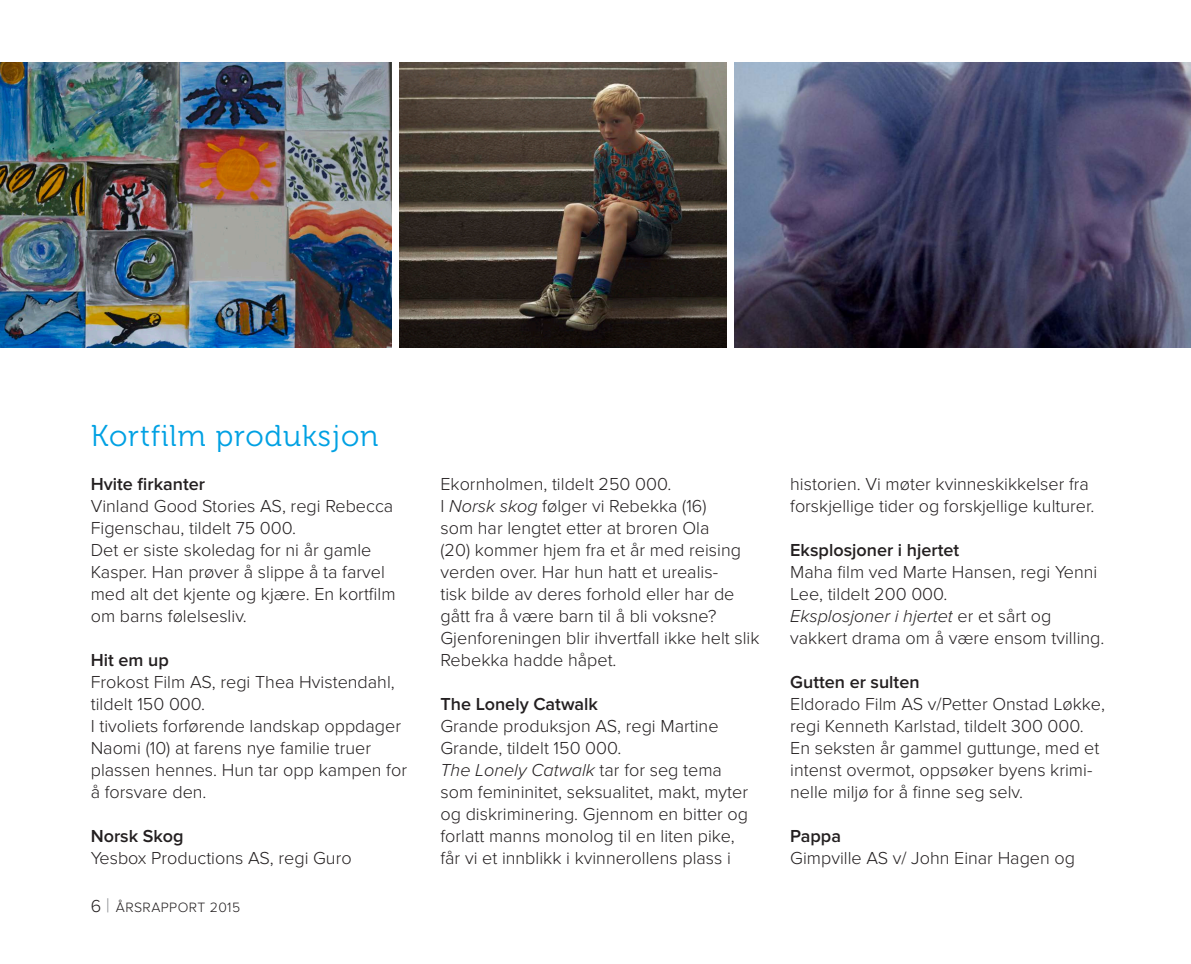
<style>
.page{position:relative;width:1191px;height:964px;background:#fff}
.page>*{position:absolute;margin:0;border:0;box-sizing:border-box;transform-origin:0 0}
.t1{font:30px "Museo 300";letter-spacing:.03em;color:#00a1e3}
.t2{font:300 18px/22px "Proxima Nova";color:#231f20}
.t3{font:600 18px "Proxima Nova";color:#231f20}
.t4{font:300 14px "Proxima Nova";letter-spacing:.03em;color:#231f20}
.s1{font-size:18px}
.s2{font-size:20px;color:#939598}
.s3{font-style:italic}
</style>
<div class="page">
<img style="left:734px;top:62px;width:457px;height:286px">
<img style="left:399px;top:62px;width:327px;height:286px">
<img style="left:0;top:62px;width:392px;height:286px">
<h1 class="t1" style="left:91px;top:419px;width:289px">Kortfilm produksjon</h1>
<p class="t3" style="left:91px;top:474px;width:116px">Hvite firkanter</p>
<p class="t2" style="left:91px;top:496px;width:306px">Vinland Good Stories AS, regi Rebecca Figenschau, tildelt 75 000.<br>Det er siste skoledag for ni år gamle Kasper. Han prøver å slippe å ta farvel med alt det kjente og kjære. En kortfilm om barns følelsesliv.</p>
<p class="t3" style="left:91px;top:650px;width:80px">Hit em up</p>
<p class="t2" style="left:91px;top:671px;width:318px">Frokost Film AS, regi Thea Hvistendahl, tildelt 150 000.<br>I tivoliets forførende landskap oppdager<br>Naomi (10) at farens nye familie truer plassen hennes. Hun tar opp kampen for å forsvare den.</p>
<p class="t3" style="left:91px;top:826px;width:94px">Norsk Skog</p>
<p class="t2" style="left:91px;top:847px;width:262px">Yesbox Productions AS, regi Guro</p>
<p class="t4" style="left:91px;top:899px;width:151px"><span class="s1">6</span> <span class="s2">|</span> ÅRSRAPPORT 2015</p>
<p class="t2" style="left:440px;top:473px;width:320px">Ekornholmen, tildelt 250 000.<br>I <span class="s3">Norsk skog</span> følger vi Rebekka (16)<br>som har lengtet etter at broren Ola<br>(20) kommer hjem fra et år med reising verden over. Har hun hatt et urealis-<br>tisk bilde av deres forhold eller har de gått fra å være barn til å bli voksne?<br>Gjenforeningen blir ihvertfall ikke helt slik Rebekka hadde håpet.</p>
<p class="t3" style="left:440px;top:694px;width:159px">The Lonely Catwalk</p>
<p class="t2" style="left:440px;top:715px;width:309px">Grande produksjon AS, regi Martine Grande, tildelt 150 000.<br><span class="s3">The Lonely Catwalk</span> tar for seg tema som femininitet, seksualitet, makt, myter og diskriminering. Gjennom en bitter og forlatt manns monolog til en liten pike, får vi et innblikk i kvinnerollens plass i</p>
<p class="t2" style="left:790px;top:473px;width:305px">historien. Vi møter kvinneskikkelser fra forskjellige tider og forskjellige kulturer.</p>
<p class="t3" style="left:790px;top:540px;width:171px">Eksplosjoner i hjertet</p>
<p class="t2" style="left:790px;top:561px;width:316px">Maha film ved Marte Hansen, regi Yenni Lee, tildelt 200 000.<br><span class="s3">Eksplosjoner i hjertet</span> er et sårt og vakkert drama om å være ensom tvilling.</p>
<p class="t3" style="left:790px;top:671px;width:131px">Gutten er sulten</p>
<p class="t2" style="left:790px;top:693px;width:316px">Eldorado Film AS v/Petter Onstad Løkke, regi Kenneth Karlstad, tildelt 300 000.<br>En seksten år gammel guttunge, med et intenst overmot, oppsøker byens krimi&shy;nelle miljø for å finne seg selv.</p>
<p class="t3" style="left:790px;top:825px;width:52px">Pappa</p>
<p class="t2" style="left:790px;top:847px;width:286px">Gimpville AS v/ John Einar Hagen og</p>
</div>
